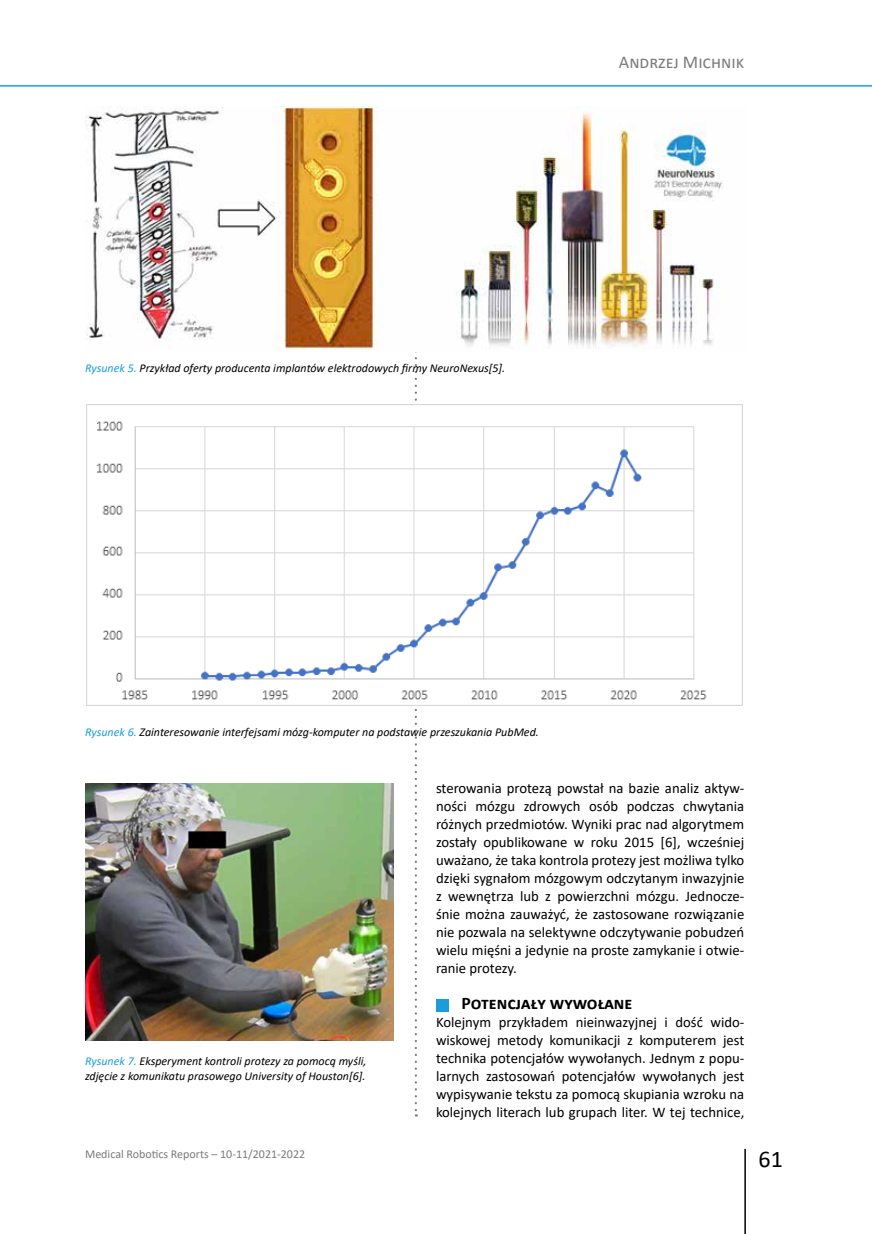
<style>
.page{position:relative;width:872px;height:1234px;background:#fff}
.page>*{position:absolute;margin:0;border:0;box-sizing:border-box;transform-origin:0 0}
.t1{font:24px "Calibri";color:#000}
.t2{font:18px "Calibri";color:#7b7c7f}
.t3{font:700 17.7px "Calibri";color:#000}
.t4{font:14.7px/18px "Calibri";color:#000;text-align:justify}
.t5{font:italic 12px/15px "Calibri";color:#000}
.t6{font:12px "Calibri";color:#7b7c7f}
.s1{color:#1a9eda}
</style>
<div class="page">
<hr style="left:744px;top:1148px;width:2px;height:85px;background:#000">
<svg style="left:415px;top:352px;width:2px;height:764px"></svg>
<hr style="left:0;top:85px;width:872px;height:2px;background:#1a9eda">
<img style="left:85px;top:106px;width:638px;height:244px">
<img style="left:87px;top:404px;width:655px;height:301px">
<img style="left:85px;top:783px;width:308px;height:257px">
<div style="left:436px;top:998px;width:13px;height:13px;background:#1a9eda"></div>
<p class="t2" style="left:619px;top:49px;width:127px">Andrzej Michnik</p>
<p class="t5" style="left:85px;top:360px;width:422px"><span class="s1">Rysunek 5.</span> Przykład oferty producenta implantów elektrodowych firmy NeuroNexus[5].</p>
<p class="t5" style="left:85px;top:723px;width:455px"><span class="s1">Rysunek 6.</span> Zainteresowanie interfejsami mózg-komputer na podstawie przeszukania PubMed.</p>
<p class="t5" style="left:85px;top:1052px;width:283px"><span class="s1">Rysunek 7.</span> Eksperyment kontroli protezy za pomocą myśli, zdjęcie z komunikatu prasowego University of Houston[6].</p>
<p class="t6" style="left:85px;top:1145px;width:222px">Medical Robotics Reports – 10-11/2021-2022</p>
<p class="t4" style="left:436px;top:778px;width:310px">sterowania protezą powstał na bazie analiz aktyw&shy;ności mózgu zdrowych osób podczas chwytania różnych przedmiotów. Wyniki prac nad algorytmem zostały opublikowane w roku 2015 [6], wcześniej uważano, że taka kontrola protezy jest możliwa tylko dzięki sygnałom mózgowym odczytanym inwazyjnie z wewnętrza lub z powierzchni mózgu. Jednocze&shy;śnie można zauważyć, że zastosowane rozwiązanie nie pozwala na selektywne odczytywanie pobudzeń wielu mięśni a jedynie na proste zamykanie i otwie&shy;ranie protezy.</p>
<p class="t3" style="left:461px;top:990px;width:172px">Potencjały wywołane</p>
<p class="t4" style="left:436px;top:1012px;width:310px">Kolejnym przykładem nieinwazyjnej i dość wido&shy;wiskowej metody komunikacji z komputerem jest technika potencjałów wywołanych. Jednym z popu&shy;larnych zastosowań potencjałów wywołanych jest wypisywanie tekstu za pomocą skupiania wzroku na kolejnych literach lub grupach liter. W tej technice,</p>
<h1 class="t1" style="left:758px;top:1141px;width:26px">61</h1>
</div>
